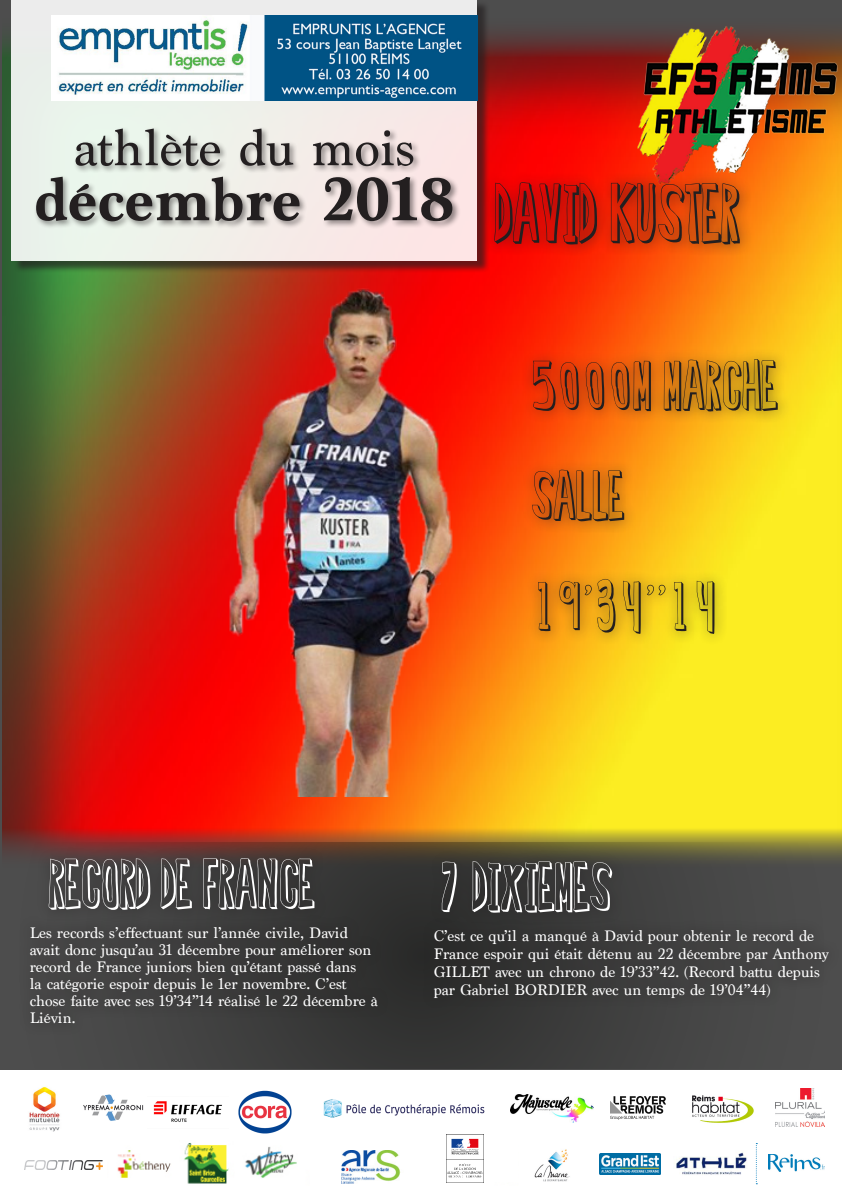
<style>
.page{position:relative;width:842px;height:1191px;background:#fff}
.page>*{position:absolute;margin:0;border:0;box-sizing:border-box;transform-origin:0 0}
.t1{font:72px "Regularfont Two";color:#231f20}
.t2{font:60px/110px "Regularfont Two";color:#231f20}
.t3{font:60px "Regularfont Two";color:#fff}
.t4{font:700 60px "Marion";color:#231f20}
.t5{font:50px "Marion";color:#231f20}
.t6{font:15px/17px "Marion";color:#fff}
.s1{font-family:"Desdemona"}
</style>
<div class="page">
<div style="left:0;top:15px;width:842px;height:855px;background:#231f20;opacity:.6"></div>
<svg style="left:0;top:842px;width:842px;height:227px"></svg>
<img style="left:611px;top:1096px;width:54px;height:23px">
<img style="left:775px;top:1088px;width:49px;height:38px">
<img style="left:534px;top:1149px;width:36px;height:33px">
<img style="left:769px;top:1154px;width:55px;height:17px">
<img style="left:117px;top:1143px;width:367px;height:41px">
<img style="left:676px;top:1152px;width:71px;height:23px">
<img style="left:25px;top:1160px;width:78px;height:9px">
<svg style="left:756px;top:1143px;width:1px;height:41px"></svg>
<img style="left:29px;top:1087px;width:31px;height:44px">
<img style="left:153px;top:1101px;width:69px;height:21px">
<img style="left:238px;top:1090px;width:53px;height:44px">
<img style="left:511px;top:1094px;width:82px;height:28px">
<img style="left:692px;top:1095px;width:62px;height:28px">
<div style="left:449px;top:1140px;width:69px;height:41px;background:#fff"></div>
<div style="left:310px;top:1134px;width:134px;height:55px;background:#fff"></div>
<img style="left:323px;top:1099px;width:162px;height:19px">
<img style="left:341px;top:1150px;width:60px;height:33px">
<img style="left:446px;top:1134px;width:37px;height:48px">
<div style="left:13px;top:1px;width:476px;height:272px;background:#231f20;opacity:.75"></div>
<div style="left:11px;top:0;width:466px;height:261px;background:linear-gradient(to right,#e8f4ec,#f9e7e6)"></div>
<img style="left:52px;top:16px;width:425px;height:85px">
<div style="left:34px;top:127px;width:427px;height:102px;background:#231f20;opacity:.5"></div>
<div style="left:520px;top:347px;width:270px;height:299px;background:#231f20;opacity:.9"></div>
<div style="left:595px;top:1147px;width:67px;height:34px;background:linear-gradient(to right,#fff,#fff)"></div>
<img style="left:599px;top:1153px;width:61px;height:21px">
<img style="left:83px;top:1094px;width:61px;height:27px">
<img style="left:597px;top:16px;width:245px;height:170px">
<div style="left:422px;top:917px;width:419px;height:93px;background:#231f20;opacity:.9"></div>
<img style="left:159px;top:272px;width:372px;height:524px">
<div style="left:36px;top:845px;width:291px;height:77px;background:#231f20;opacity:.9"></div>
<div style="left:429px;top:848px;width:196px;height:77px;background:#231f20;opacity:.9"></div>
<div style="left:18px;top:914px;width:371px;height:121px;background:#231f20;opacity:.9"></div>
<div style="left:482px;top:170px;width:270px;height:87px;background:#231f20;opacity:.9"></div>
<p class="t5" style="left:74px;top:121px;width:342px">athlète du mois</p>
<p class="t4" style="left:34px;top:167px;width:422px">décembre 2018</p>
<p class="t1" style="left:495px;top:180px;width:247px">DAVID KUSTER</p>
<p class="t2" style="left:531px;top:331px;width:248px">5000M MARCHE<br>SALLE</p>
<p class="t2" style="left:531px;top:551px;width:188px">19<span class="s1">’</span>34<span class="s1">’’</span>14</p>
<p class="t3" style="left:48px;top:856px;width:268px">RECORD DE FRANCE</p>
<p class="t3" style="left:437px;top:859px;width:177px">7 DIXIEMES</p>
<p class="t6" style="left:30px;top:925px;width:350px">Les records s’effectuant sur l’année civile, David avait donc jusqu’au 31 décembre pour améliorer son record de France juniors bien qu’étant passé dans<br>la catégorie espoir depuis le 1er novembre. C’est chose faite avec ses 19’34’’14 réalisé le 22 décembre à Liévin.</p>
<p class="t6" style="left:434px;top:927px;width:397px;line-height:18px">C’est ce qu’il a manqué à David pour obtenir le record de France espoir qui était détenu au 22 décembre par Anthony GILLET avec un chrono de 19’33’’42. (Record battu depuis par Gabriel BORDIER avec un temps de 19’04’’44)</p>
</div>
